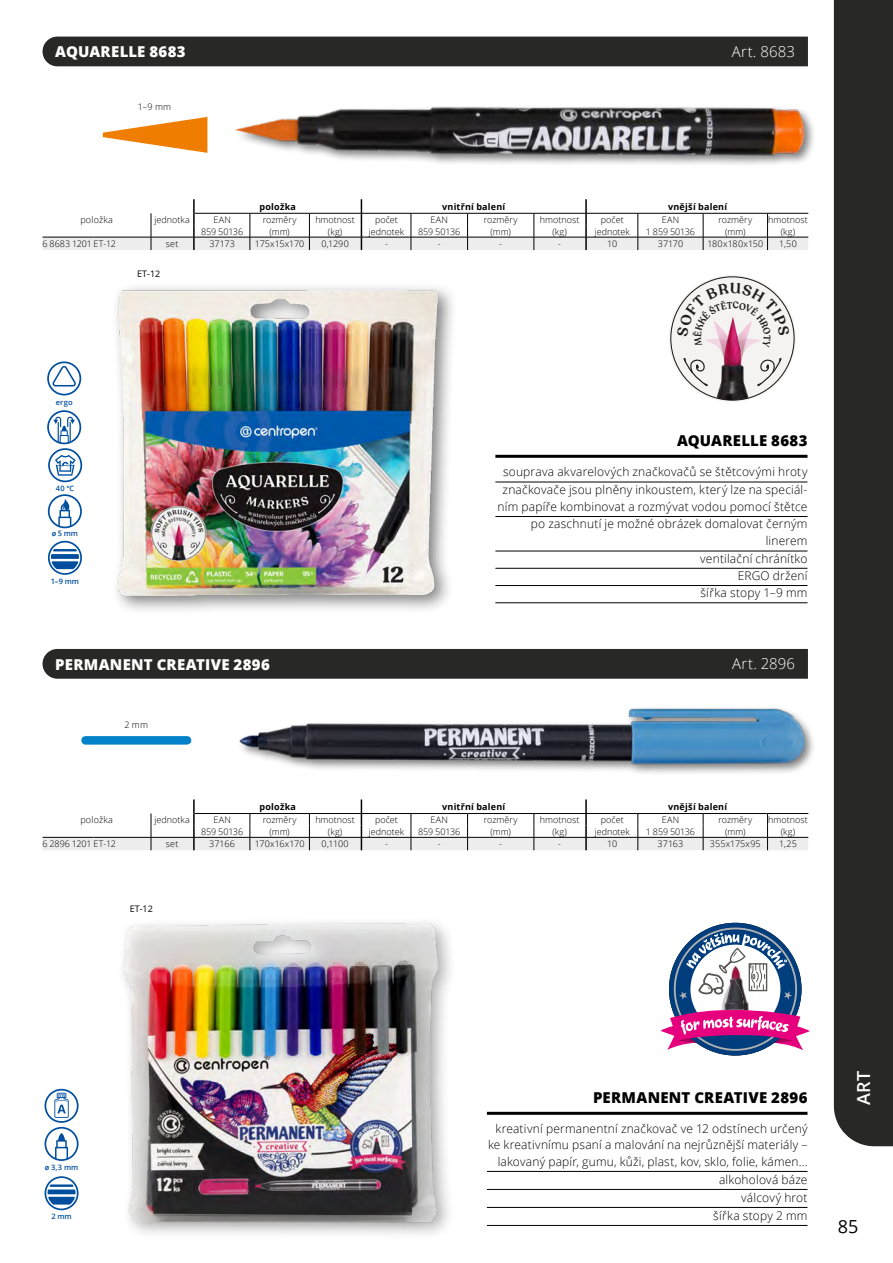
<style>
.page{position:relative;width:893px;height:1263px;background:#fff}
.page>*{position:absolute;margin:0;border:0;box-sizing:border-box;transform-origin:0 0}
.t1{font:600 18px "Open Sans";color:#fff}
.t2{font:18px "Open Sans";color:#000}
.t3{font:800 15px "Open Sans";letter-spacing:.02em;color:#fff}
.t4{font:800 15px "Open Sans";letter-spacing:.02em;color:#000}
.t5{font:300 15px "Open Sans";letter-spacing:.015em;color:#fff}
.t6{font:300 12px/17.2px "Open Sans";letter-spacing:.015em;color:#000;text-align:right}
.t7{font:300 9px "Open Sans";color:#000}
.t8{font:700 9px "Open Sans";letter-spacing:.025em;color:#000}
.t9{font:300 9px "Open Sans";letter-spacing:.025em;color:#000}
.t10{font:300 9px "Open Sans";letter-spacing:.02em;color:#000}
.t11{font:9px "Open Sans";color:#000}
.t12{font:600 7.5px "Open Sans";letter-spacing:.01em;color:#004f9f}
</style>
<div class="page">
<div style="left:43px;top:37px;width:765px;height:29px;background:#282827"></div>
<div style="left:43px;top:649px;width:765px;height:30px;background:#282827"></div>
<hr style="left:495px;top:455px;width:312px;height:3px;background:#000">
<hr style="left:495px;top:482px;width:312px;height:1px;background:#000">
<hr style="left:495px;top:516px;width:312px;height:1px;background:#000">
<hr style="left:495px;top:551px;width:312px;height:1px;background:#000">
<hr style="left:495px;top:568px;width:312px;height:1px;background:#000">
<hr style="left:495px;top:585px;width:312px;height:1px;background:#000">
<hr style="left:495px;top:602px;width:312px;height:1px;background:#000">
<hr style="left:487px;top:1112px;width:320px;height:3px;background:#000">
<hr style="left:487px;top:1171px;width:320px;height:1px;background:#000">
<hr style="left:487px;top:1189px;width:320px;height:1px;background:#000">
<hr style="left:487px;top:1207px;width:320px;height:1px;background:#000">
<hr style="left:487px;top:1225px;width:320px;height:1px;background:#000">
<div style="left:85px;top:736px;width:102px;height:9px;background:#0081c9"></div>
<div style="left:111px;top:282px;width:346px;height:333px;background:#000;opacity:.5"></div>
<img style="left:118px;top:282px;width:331px;height:322px">
<img style="left:235px;top:106px;width:579px;height:59px">
<img style="left:239px;top:708px;width:574px;height:66px">
<div style="left:117px;top:917px;width:340px;height:324px;background:#000;opacity:.5"></div>
<img style="left:118px;top:918px;width:324px;height:311px">
<svg style="left:43px;top:199px;width:765px;height:51px"></svg>
<hr style="left:361px;top:213px;width:50px;height:1px;background:#000">
<hr style="left:411px;top:213px;width:57px;height:1px;background:#000">
<hr style="left:468px;top:213px;width:66px;height:1px;background:#000">
<hr style="left:534px;top:213px;width:52px;height:1px;background:#000">
<hr style="left:586px;top:213px;width:52px;height:1px;background:#000">
<hr style="left:638px;top:213px;width:65px;height:1px;background:#000">
<hr style="left:703px;top:213px;width:64px;height:1px;background:#000">
<hr style="left:767px;top:213px;width:41px;height:1px;background:#000">
<svg style="left:43px;top:799px;width:765px;height:51px"></svg>
<hr style="left:361px;top:813px;width:50px;height:1px;background:#000">
<hr style="left:411px;top:813px;width:57px;height:1px;background:#000">
<hr style="left:468px;top:813px;width:66px;height:1px;background:#000">
<hr style="left:534px;top:813px;width:52px;height:1px;background:#000">
<hr style="left:586px;top:813px;width:52px;height:1px;background:#000">
<hr style="left:638px;top:813px;width:65px;height:1px;background:#000">
<hr style="left:703px;top:813px;width:64px;height:1px;background:#000">
<hr style="left:767px;top:813px;width:41px;height:1px;background:#000">
<svg style="left:669px;top:923px;width:132px;height:132px"></svg>
<svg style="left:660px;top:933px;width:150px;height:117px"></svg>
<svg style="left:47px;top:361px;width:34px;height:34px"></svg>
<svg style="left:48px;top:541px;width:34px;height:34px"></svg>
<svg style="left:47px;top:410px;width:35px;height:72px"></svg>
<svg style="left:48px;top:494px;width:34px;height:34px"></svg>
<svg style="left:45px;top:1176px;width:34px;height:34px"></svg>
<svg style="left:45px;top:1089px;width:34px;height:72px"></svg>
<svg style="left:103px;top:117px;width:104px;height:36px"></svg>
<svg style="left:669px;top:275px;width:127px;height:127px"></svg>
<img style="left:700px;top:386px;width:70px;height:14px">
<div style="left:834px;top:0;width:59px;height:1146px;background:#282827"></div>
<svg style="left:677px;top:283px;width:112px;height:103px"></svg>
<p class="t3" style="left:55px;top:41px;width:132px">AQUARELLE 8683</p>
<p class="t7" style="left:138px;top:100px;width:35px">1–9 mm</p>
<p class="t5" style="left:732px;top:41px;width:65px">Art. 8683</p>
<p class="t8" style="left:259px;top:200px;width:38px">položka</p>
<p class="t8" style="left:442px;top:200px;width:65px">vnitřní balení</p>
<p class="t8" style="left:668px;top:200px;width:61px">vnější balení</p>
<p class="t9" style="left:80px;top:213px;width:34px">položka</p>
<p class="t7" style="left:155px;top:213px;width:37px">jednotka</p>
<p class="t7" style="left:214px;top:213px;width:19px">EAN</p>
<p class="t7" style="left:263px;top:213px;width:35px">rozměry</p>
<p class="t7" style="left:315px;top:213px;width:41px">hmotnost</p>
<p class="t7" style="left:375px;top:213px;width:24px">počet</p>
<p class="t7" style="left:431px;top:213px;width:19px">EAN</p>
<p class="t7" style="left:484px;top:213px;width:35px">rozměry</p>
<p class="t7" style="left:540px;top:213px;width:41px">hmotnost</p>
<p class="t7" style="left:601px;top:213px;width:24px">počet</p>
<p class="t7" style="left:662px;top:213px;width:19px">EAN</p>
<p class="t7" style="left:718px;top:213px;width:35px">rozměry</p>
<p class="t7" style="left:768px;top:213px;width:41px">hmotnost</p>
<p class="t7" style="left:201px;top:225px;width:44px">859 50136</p>
<p class="t7" style="left:270px;top:225px;width:22px">(mm)</p>
<p class="t7" style="left:328px;top:225px;width:16px">(kg)</p>
<p class="t7" style="left:369px;top:225px;width:37px">jednotek</p>
<p class="t7" style="left:418px;top:225px;width:44px">859 50136</p>
<p class="t7" style="left:491px;top:225px;width:22px">(mm)</p>
<p class="t7" style="left:552px;top:225px;width:16px">(kg)</p>
<p class="t7" style="left:595px;top:225px;width:37px">jednotek</p>
<p class="t7" style="left:646px;top:225px;width:51px">1 859 50136</p>
<p class="t7" style="left:725px;top:225px;width:22px">(mm)</p>
<p class="t7" style="left:781px;top:225px;width:16px">(kg)</p>
<p class="t7" style="left:43px;top:238px;width:75px">6 8683 1201 ET-12</p>
<p class="t7" style="left:166px;top:238px;width:14px">set</p>
<p class="t7" style="left:209px;top:238px;width:27px">37173</p>
<p class="t7" style="left:255px;top:238px;width:51px">175x15x170</p>
<p class="t7" style="left:321px;top:238px;width:29px">0,1290</p>
<p class="t7" style="left:385px;top:238px;width:4px">-</p>
<p class="t7" style="left:438px;top:238px;width:4px">-</p>
<p class="t7" style="left:499px;top:238px;width:4px">-</p>
<p class="t7" style="left:558px;top:238px;width:4px">-</p>
<p class="t7" style="left:607px;top:238px;width:12px">10</p>
<p class="t7" style="left:658px;top:238px;width:27px">37170</p>
<p class="t10" style="left:707px;top:238px;width:58px">180x180x150</p>
<p class="t7" style="left:779px;top:238px;width:19px">1,50</p>
<p class="t12" style="left:56px;top:397px;width:18px">ergo</p>
<p class="t12" style="left:56px;top:483px;width:20px">40 °C</p>
<p class="t12" style="left:52px;top:528px;width:28px">ø 5 mm</p>
<p class="t12" style="left:51px;top:576px;width:30px">1–9 mm</p>
<p class="t11" style="left:137px;top:267px;width:25px">ET-12</p>
<p class="t4" style="left:677px;top:429px;width:132px">AQUARELLE 8683</p>
<p class="t6" style="left:498px;top:463px;width:311px">souprava akvarelových značkovačů se štětcovými hroty značkovače jsou plněny inkoustem, který lze na speciál&shy;ním papíře kombinovat a rozmývat vodou pomocí štětce po zaschnutí je možné obrázek domalovat černým linerem<br>ventilační chránítko<br>ERGO držení<br>šířka stopy 1–9 mm</p>
<p class="t3" style="left:55px;top:653px;width:216px">PERMANENT CREATIVE 2896</p>
<p class="t5" style="left:732px;top:653px;width:65px">Art. 2896</p>
<p class="t7" style="left:124px;top:718px;width:25px">2 mm</p>
<p class="t8" style="left:259px;top:800px;width:38px">položka</p>
<p class="t8" style="left:442px;top:800px;width:65px">vnitřní balení</p>
<p class="t8" style="left:668px;top:800px;width:61px">vnější balení</p>
<p class="t9" style="left:80px;top:813px;width:34px">položka</p>
<p class="t7" style="left:155px;top:813px;width:37px">jednotka</p>
<p class="t7" style="left:214px;top:813px;width:19px">EAN</p>
<p class="t7" style="left:263px;top:813px;width:35px">rozměry</p>
<p class="t7" style="left:315px;top:813px;width:41px">hmotnost</p>
<p class="t7" style="left:375px;top:813px;width:24px">počet</p>
<p class="t7" style="left:431px;top:813px;width:19px">EAN</p>
<p class="t7" style="left:484px;top:813px;width:35px">rozměry</p>
<p class="t7" style="left:540px;top:813px;width:41px">hmotnost</p>
<p class="t7" style="left:601px;top:813px;width:24px">počet</p>
<p class="t7" style="left:662px;top:813px;width:19px">EAN</p>
<p class="t7" style="left:718px;top:813px;width:35px">rozměry</p>
<p class="t7" style="left:768px;top:813px;width:41px">hmotnost</p>
<p class="t7" style="left:201px;top:825px;width:44px">859 50136</p>
<p class="t7" style="left:270px;top:825px;width:22px">(mm)</p>
<p class="t7" style="left:328px;top:825px;width:16px">(kg)</p>
<p class="t7" style="left:369px;top:825px;width:37px">jednotek</p>
<p class="t7" style="left:418px;top:825px;width:44px">859 50136</p>
<p class="t7" style="left:491px;top:825px;width:22px">(mm)</p>
<p class="t7" style="left:552px;top:825px;width:16px">(kg)</p>
<p class="t7" style="left:595px;top:825px;width:37px">jednotek</p>
<p class="t7" style="left:646px;top:825px;width:51px">1 859 50136</p>
<p class="t7" style="left:725px;top:825px;width:22px">(mm)</p>
<p class="t7" style="left:781px;top:825px;width:16px">(kg)</p>
<p class="t7" style="left:43px;top:838px;width:75px">6 2896 1201 ET-12</p>
<p class="t7" style="left:166px;top:838px;width:14px">set</p>
<p class="t7" style="left:209px;top:838px;width:27px">37166</p>
<p class="t7" style="left:255px;top:838px;width:51px">170x16x170</p>
<p class="t7" style="left:322px;top:838px;width:29px">0,1100</p>
<p class="t7" style="left:385px;top:838px;width:4px">-</p>
<p class="t7" style="left:438px;top:838px;width:4px">-</p>
<p class="t7" style="left:499px;top:838px;width:4px">-</p>
<p class="t7" style="left:558px;top:838px;width:4px">-</p>
<p class="t7" style="left:607px;top:838px;width:12px">10</p>
<p class="t7" style="left:658px;top:838px;width:27px">37163</p>
<p class="t7" style="left:710px;top:838px;width:52px">355x175x95</p>
<p class="t7" style="left:779px;top:838px;width:19px">1,25</p>
<p class="t11" style="left:130px;top:902px;width:25px">ET-12</p>
<p class="t12" style="left:45px;top:1162px;width:35px">ø 3,3 mm</p>
<p class="t12" style="left:51px;top:1211px;width:22px">2 mm</p>
<p class="t4" style="left:593px;top:1086px;width:216px">PERMANENT CREATIVE 2896</p>
<p class="t6" style="left:488px;top:1120px;width:321px;line-height:16.5px">kreativní permanentní značkovač ve 12 odstínech určený ke kreativnímu psaní a malování na nejrůznější materiály – lakovaný papír, gumu, kůži, plast, kov, sklo, folie, kámen...</p>
<p class="t6" style="left:713px;top:1170px;width:96px;line-height:18px">alkoholová báze válcový hrot šířka stopy 2 mm</p>
<h1 class="t1" style="left:851px;top:1104px;width:35px;rotate:-90deg">ART</h1>
<h1 class="t2" style="left:838px;top:1214px;width:22px">85</h1>
</div>
